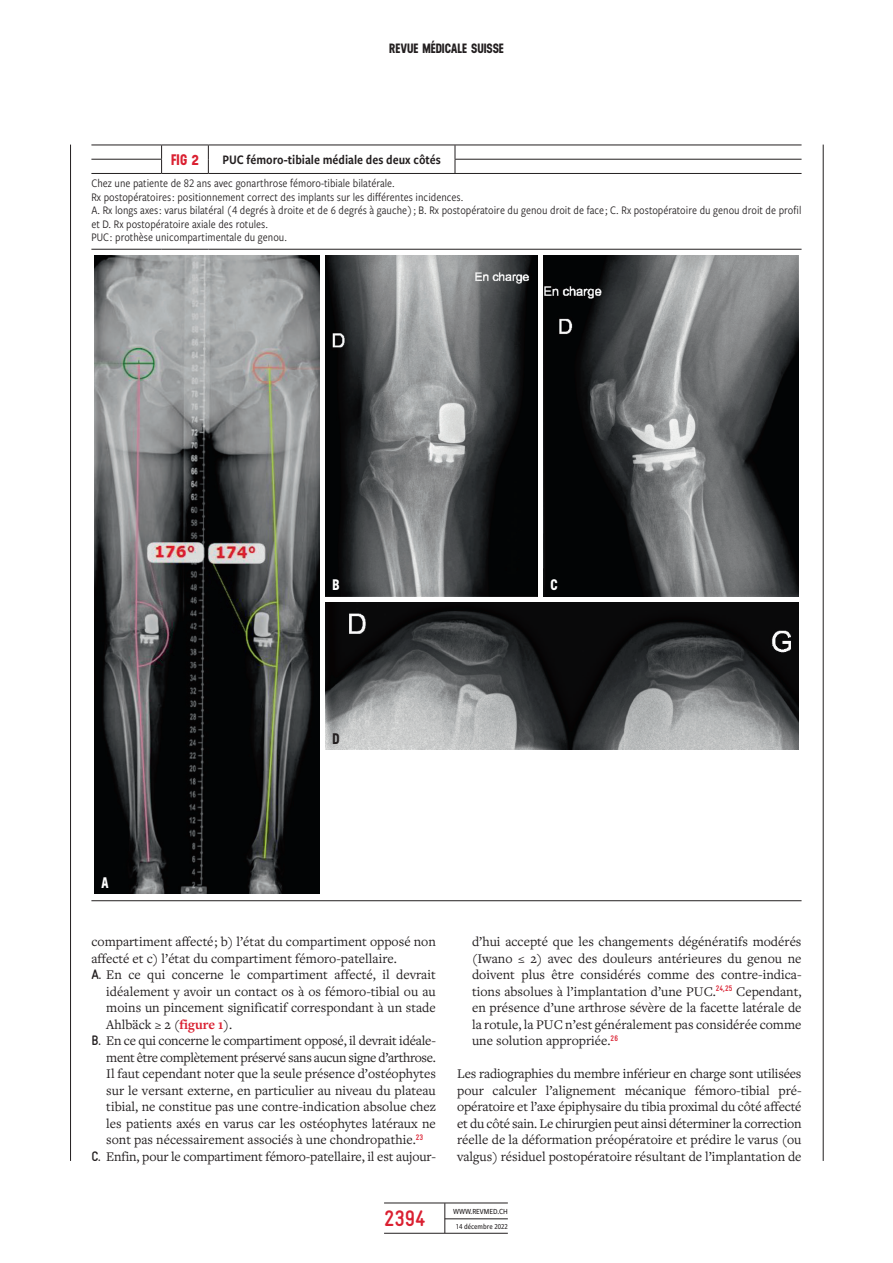
<style>
.page{position:relative;width:893px;height:1263px;background:#fff}
.page>*{position:absolute;margin:0;border:0;box-sizing:border-box;transform-origin:0 0}
.t1{font:700 22.5px "Gravur Condensed Pro";color:#da2031}
.t2{font:700 15.3px "Neusa";color:#da2031}
._1P_FIG_X_TAB_X{font:700 15.3px "Neusa";color:#fff}
._1P_FIG_X_TAB_X-2{font:700 15.3px "Neusa";color:#231f20}
._1P_Texte_courant_li{font:13.8px/16.5px "Freight Text Pro";color:#231f20;text-align:justify}
._1P_Texte_courant{font:13.8px/16.5px "Freight Text Pro";color:#231f20}
.t3{font:13.5px "Freight Sans Cnd Pro Semi";color:#231f20}
.t4{font:700 13.5px "Neusa";letter-spacing:-.005em;color:#231f20}
.t5{font:12px/13.5px "Freight Sans Cnd Pro";color:#231f20}
.t6{font:500 8.1px "Freight Sans Cnd Pro";color:#231f20}
.t7{font:500 7.8px "Freight Sans Cnd Pro";color:#231f20}
.s1{font-family:"Gravur Condensed Pro";font-weight:700}
.s2{font-weight:700;color:#da2031}
</style>
<div class="page">
<hr style="left:384px;top:1233px;width:124px;height:1px;background:#231f20">
<hr style="left:384px;top:1202px;width:124px;height:1px;background:#231f20">
<hr style="left:445px;top:1218px;width:63px;height:1px;background:#231f20">
<hr style="left:444px;top:1203px;width:1px;height:30px;background:#231f20">
<hr style="left:70px;top:145px;width:1px;height:1016px;background:#231f20">
<hr style="left:823px;top:145px;width:1px;height:1016px;background:#231f20">
<hr style="left:91px;top:159px;width:71px;height:1px;background:#231f20">
<svg style="left:161px;top:146px;width:1px;height:27px"></svg>
<svg style="left:208px;top:146px;width:1px;height:27px"></svg>
<hr style="left:455px;top:159px;width:346px;height:1px;background:#231f20">
<hr style="left:91px;top:173px;width:71px;height:1px;background:#231f20">
<hr style="left:162px;top:173px;width:46px;height:1px;background:#231f20">
<hr style="left:208px;top:173px;width:247px;height:1px;background:#231f20">
<hr style="left:455px;top:173px;width:346px;height:1px;background:#231f20">
<hr style="left:91px;top:249px;width:71px;height:1px;background:#231f20">
<hr style="left:162px;top:249px;width:46px;height:1px;background:#231f20">
<hr style="left:208px;top:249px;width:247px;height:1px;background:#231f20">
<hr style="left:455px;top:249px;width:346px;height:1px;background:#231f20">
<svg style="left:455px;top:146px;width:1px;height:27px"></svg>
<hr style="left:91px;top:145px;width:71px;height:1px;background:#231f20">
<hr style="left:162px;top:145px;width:46px;height:1px;background:#231f20">
<hr style="left:208px;top:145px;width:247px;height:1px;background:#231f20">
<hr style="left:455px;top:145px;width:346px;height:1px;background:#231f20">
<img style="left:94px;top:256px;width:225px;height:638px">
<img style="left:325px;top:256px;width:212px;height:340px">
<img style="left:543px;top:256px;width:256px;height:340px">
<img style="left:325px;top:602px;width:474px;height:147px">
<hr style="left:91px;top:900px;width:710px;height:1px;background:#231f20">
<p class="t4" style="left:389px;top:38px;width:116px">REVUE MÉDICALE SUISSE</p>
<p class="t2" style="left:171px;top:149px;width:29px">FIG 2</p>
<p class="t3" style="left:222px;top:151px;width:220px">PUC fémoro-tibiale médiale des deux côtés</p>
<p class="t5" style="left:91px;top:176px;width:712px">Chez une patiente de 82 ans avec gonarthrose fémoro-tibiale bilatérale.<br>Rx postopératoires : positionnement correct des implants sur les différentes incidences.<br>A. Rx longs axes : varus bilatéral (4 degrés à droite et de 6 degrés à gauche) ; B. Rx postopératoire du genou droit de face ; C. Rx postopératoire du genou droit de profil et D. Rx postopératoire axiale des rotules.<br>PUC : prothèse unicompartimentale du genou.</p>
<p class="_1P_FIG_X_TAB_X" style="left:332px;top:574px;width:8px">B</p>
<p class="_1P_FIG_X_TAB_X" style="left:550px;top:574px;width:9px">C</p>
<p class="_1P_FIG_X_TAB_X-2" style="left:332px;top:728px;width:9px">D</p>
<p class="_1P_FIG_X_TAB_X" style="left:101px;top:872px;width:9px">A</p>
<p class="_1P_Texte_courant" style="left:91px;top:933px;width:346px">compartiment affecté ; b) l’état du compartiment opposé non affecté et c) l’état du compartiment fémoro-patellaire.</p>
<p class="_1P_Texte_courant_li" style="left:106px;top:966px;width:331px;text-indent:-15px"><span class="s1">A.</span> En ce qui concerne le compartiment affecté, il devrait idéalement y avoir un contact os à os fémoro-tibial ou au moins un pincement significatif correspondant à un stade Ahlbäck ≥ 2 (<span class="s2">figure 1</span>).</p>
<p class="_1P_Texte_courant_li" style="left:106px;top:1032px;width:331px;text-indent:-15px"><span class="s1">B.</span> En ce qui concerne le compartiment opposé, il devrait idéale&shy;ment être complètement préservé sans aucun signe d’arthrose.<br>Il faut cependant noter que la seule présence d’ostéophytes sur le versant externe, en particulier au niveau du plateau tibial, ne constitue pas une contre-indication absolue chez les patients axés en varus car les ostéophytes latéraux ne sont pas nécessairement associés à une chondropathie.<sup>23</sup></p>
<p class="_1P_Texte_courant_li" style="left:91px;top:1148px;width:345px"><span class="s1">C.</span> Enfin, pour le compartiment fémoro-patellaire, il est aujour-</p>
<p class="_1P_Texte_courant_li" style="left:472px;top:933px;width:331px">d’hui accepté que les changements dégénératifs modérés (Iwano ≤ 2) avec des douleurs antérieures du genou ne doivent plus être considérés comme des contre-indica&shy;tions absolues à l’implantation d’une PUC.<sup>24,25</sup> Cependant, en présence d’une arthrose sévère de la facette latérale de la rotule, la PUC n’est généralement pas considérée comme une solution appropriée.<sup>26</sup></p>
<p class="_1P_Texte_courant" style="left:457px;top:1065px;width:346px;text-align:justify">Les radiographies du membre inférieur en charge sont utilisées pour calculer l’alignement mécanique fémoro-tibial pré&shy;opératoire et l’axe épiphysaire du tibia proximal du côté affecté et du côté sain. Le chirurgien peut ainsi déterminer la correction réelle de la déformation préopératoire et prédire le varus (ou valgus) résiduel postopératoire résultant de l’implantation de</p>
<h1 class="t1" style="left:384px;top:1206px;width:43px">2394</h1>
<p class="t6" style="left:453px;top:1205px;width:56px">WWW.REVMED.CH</p>
<p class="t7" style="left:456px;top:1221px;width:54px">14 décembre 2022</p>
</div>
